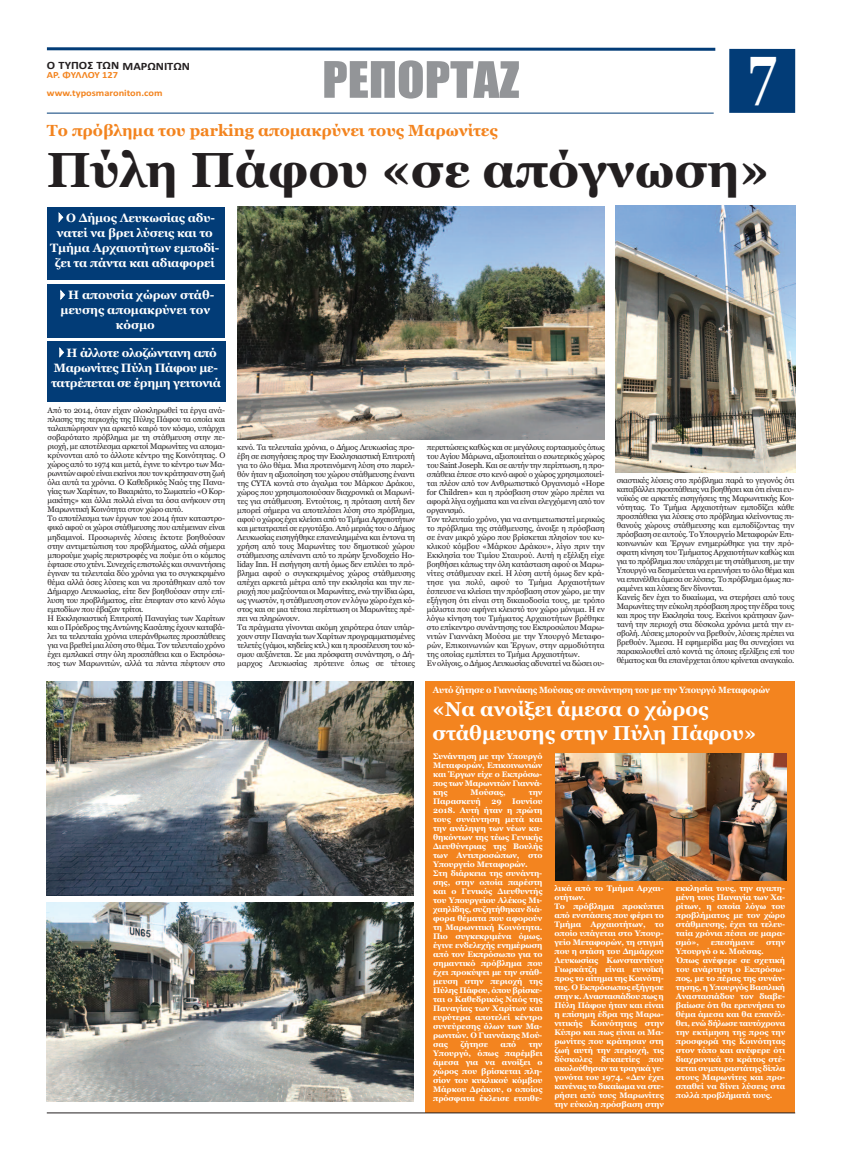
<style>
.page{position:relative;width:842px;height:1160px;background:#fff}
.page>*{position:absolute;margin:0;border:0;box-sizing:border-box;transform-origin:0 0}
.t1{font:700 68.6px "Georgia";color:#fff;scale:.72 1}
.t2{font:700 49px "Georgia";color:#231f20}
.t3{font:46.4px "Impact";color:#939598;scale:1.09 1}
.t4{font:700 20px/24px "Georgia";color:#fff}
.t5{font:700 16px "Georgia";color:#f3841f}
.t6{font:700 12px/15px "Georgia";letter-spacing:-.01em;color:#fff;text-align:center}
.t7{font:700 11.2px "Calibri";color:#231f20;scale:1.11 1}
.t8{font:700 9.4px/17.8px "Calibri";color:#f3841f;scale:1.11 1}
.t9{font:700 9px "Georgia";letter-spacing:-.02em;color:#fff;scale:.95 1}
.t10{font:8px/9px "Georgia";letter-spacing:-.025em;color:#231f20}
.t11{font:700 8px/9px "Georgia";letter-spacing:-.005em;color:#fff;text-align:justify}
</style>
<div class="page">
<div style="left:729px;top:49px;width:66px;height:64px;background:#023c77"></div>
<svg style="left:46px;top:47px;width:670px;height:4px;background:#416c98"></svg>
<hr style="left:47px;top:113px;width:667px;height:1px;background:#023c77">
<img style="left:47px;top:902px;width:367px;height:199px">
<img style="left:47px;top:681px;width:367px;height:214px">
<img style="left:238px;top:206px;width:366px;height:233px">
<div style="left:426px;top:681px;width:369px;height:431px;background:#f3841f"></div>
<div style="left:47px;top:341px;width:178px;height:61px;background:#023c77"></div>
<div style="left:47px;top:284px;width:178px;height:54px;background:#023c77"></div>
<div style="left:47px;top:207px;width:178px;height:72px;background:#023c77"></div>
<hr style="left:47px;top:1112px;width:748px;height:1px;background:#231f20">
<img style="left:555px;top:753px;width:231px;height:127px">
<img style="left:616px;top:205px;width:179px;height:267px">
<h3 class="t7" style="left:47px;top:59px;width:130px">Ο ΤΥΠΟΣ ΤΩΝ ΜΑΡΩΝΙΤΩΝ</h3>
<p class="t8" style="left:47px;top:66px;width:106px">ΑΡ. ΦΥΛΛΟΥ 127 www.typosmaroniton.com</p>
<h3 class="t3" style="left:322px;top:55px;width:182px">ΡΕΠΟΡΤΑΖ</h3>
<h1 class="t1" style="left:748px;top:29px;width:40px">7</h1>
<h3 class="t5" style="left:47px;top:121px;width:452px">Το πρόβλημα του parking απομακρύνει τους Μαρωνίτες</h3>
<h2 class="t2" style="left:47px;top:141px;width:724px">Πύλη Πάφου «σε απόγνωση»</h2>
<h3 class="t6" style="left:50px;top:210px;width:171px">✔Ο Δήμος Λευκωσίας αδυ&shy;νατεί να βρει λύσεις και το<br>Τμήμα Αρχαιοτήτων εμποδί&shy;ζει τα πάντα και αδιαφορεί</h3>
<h3 class="t6" style="left:56px;top:287px;width:159px">✔Η απουσία χώρων στάθ&shy;μευσης απομακρύνει τον κόσμο</h3>
<h3 class="t6" style="left:51px;top:345px;width:171px">✔Η άλλοτε ολοζώντανη από<br>Μαρωνίτες Πύλη Πάφου με&shy;τατρέπεται σε έρημη γειτονιά</h3>
<p class="t10" style="left:48px;top:406px;width:179px">Από το 2014, όταν είχαν ολοκληρωθεί τα έργα ανά&shy;πλασης της περιοχής της Πύλης Πάφου τα οποία και ταλαιπώρησαν για αρκετό καιρό τον κόσμο, υπάρχει σοβαρότατο πρόβλημα με τη στάθμευση στην πε&shy;ριοχή, με αποτέλεσμα αρκετοί Μαρωνίτες να απομα&shy;κρύνονται από το άλλοτε κέντρο της Κοινότητας. Ο χώρος από το 1974 και μετά, έγινε το κέντρο των Μα&shy;ρωνιτών αφού είναι εκείνοι που τον κράτησαν στη ζωή όλα αυτά τα χρόνια. Ο Καθεδρικός Ναός της Πανα&shy;γίας των Χαρίτων, το Βικαριάτο, το Σωματείο «Ο Κορ&shy;μακίτης» και άλλα πολλά είναι τα όσα ανήκουν στη Μαρωνιτική Κοινότητα στον χώρο αυτό.<br>Το αποτέλεσμα των έργων του 2014 ήταν καταστρο&shy;φικό αφού οι χώροι στάθμευσης που απέμειναν είναι μηδαμινοί. Προσωρινές λύσεις έκτοτε βοηθούσαν στην αντιμετώπιση του προβλήματος, αλλά σήμερα μπορούμε χωρίς περιστροφές να πούμε ότι ο κόμπος έφτασε στο χτένι. Συνεχείς επιστολές και συναντήσεις έγιναν τα τελευταία δύο χρόνια για το συγκεκριμένο θέμα αλλά όσες λύσεις και να προτάθηκαν από τον Δήμαρχο Λευκωσίας, είτε δεν βοηθούσαν στην επί&shy;λυση του προβλήματος, είτε έπεφταν στο κενό λόγω εμποδίων που έβαζαν τρίτοι.<br>Η Εκκλησιαστική Επιτροπή Παναγίας των Χαρίτων και ο Πρόεδρος της Αντώνης Κασάπης έχουν καταβά&shy;λει τα τελευταία χρόνια υπεράνθρωπες προσπάθειες για να βρεθεί μια λύση στο θέμα. Τον τελευταίο χρόνο έχει εμπλακεί στην όλη προσπάθεια και ο Εκπρόσω&shy;πος των Μαρωνιτών, αλλά τα πάντα πέφτουν στο</p>
<p class="t10" style="left:237px;top:443px;width:179px">κενό. Τα τελευταία χρόνια, ο Δήμος Λευκωσίας προ&shy;έβη σε εισηγήσεις προς την Εκκλησιαστική Επιτροπή για το όλο θέμα. Μια προτεινόμενη λύση στο παρελ&shy;θόν ήταν η αξιοποίηση του χώρου στάθμευσης έναντι της CYTA κοντά στο άγαλμα του Μάρκου Δράκου, χώρος που χρησιμοποιούσαν διαχρονικά οι Μαρωνί&shy;τες για στάθμευση. Εντούτοις, η πρόταση αυτή δεν μπορεί σήμερα να αποτελέσει λύση στο πρόβλημα, αφού ο χώρος έχει κλείσει από το Τμήμα Αρχαιοτήτων και μετατραπεί σε εργοτάξιο. Από μεριάς του ο Δήμος Λευκωσίας εισηγήθηκε επανειλημμένα και έντονα τη χρήση από τους Μαρωνίτες του δημοτικού χώρου στάθμευσης απέναντι από το πρώην ξενοδοχείο Ho&shy;liday Inn. Η εισήγηση αυτή όμως δεν επιλύει το πρό&shy;βλημα αφού ο συγκεκριμένος χώρος στάθμευσης απέχει αρκετά μέτρα από την εκκλησία και την πε&shy;ριοχή που μαζεύονται οι Μαρωνίτες, ενώ την ίδια ώρα, ως γνωστόν, η στάθμευση στον εν λόγω χώρο έχει κό&shy;στος και σε μια τέτοια περίπτωση οι Μαρωνίτες πρέ&shy;πει να πληρώνουν.<br>Τα πράγματα γίνονται ακόμη χειρότερα όταν υπάρ&shy;χουν στην Παναγία των Χαρίτων προγραμματισμένες τελετές (γάμοι, κηδείες κτλ.) και η προσέλευση του κό&shy;σμου αυξάνεται. Σε μια πρόσφατη συνάντηση, ο Δή&shy;μαρχος Λευκωσίας πρότεινε όπως σε τέτοιες</p>
<p class="t10" style="left:427px;top:443px;width:179px">περιπτώσεις καθώς και σε μεγάλους εορτασμούς όπως του Αγίου Μάρωνα, αξιοποιείται ο εσωτερικός χώρος του Saint Joseph. Και σε αυτήν την περίπτωση, η προ&shy;σπάθεια έπεσε στο κενό αφού ο χώρος χρησιμοποιεί&shy;ται πλέον από τον Ανθρωπιστικό Οργανισμό «Hope for Children» και η πρόσβαση στον χώρο πρέπει να αφορά λίγα οχήματα και να είναι ελεγχόμενη από τον οργανισμό.<br>Τον τελευταίο χρόνο, για να αντιμετωπιστεί μερικώς το πρόβλημα της στάθμευσης, άνοιξε η πρόσβαση σε έναν μικρό χώρο που βρίσκεται πλησίον του κυ&shy;κλικού κόμβου «Μάρκου Δράκου», λίγο πριν την Εκκλησία του Τιμίου Σταυρού. Αυτή η εξέλιξη είχε βοηθήσει κάπως την όλη κατάσταση αφού οι Μαρω&shy;νίτες στάθμευαν εκεί. Η λύση αυτή όμως δεν κρά&shy;τησε για πολύ, αφού το Τμήμα Αρχαιοτήτων έσπευσε να κλείσει την πρόσβαση στον χώρο, με την εξήγηση ότι είναι στη δικαιοδοσία τους, με τρόπο μάλιστα που αφήνει κλειστό τον χώρο μόνιμα. Η εν λόγω κίνηση του Τμήματος Αρχαιοτήτων βρέθηκε στο επίκεντρο συνάντησης του Εκπροσώπου Μαρω&shy;νιτών Γιαννάκη Μούσα με την Υπουργό Μεταφο&shy;ρών, Επικοινωνιών και Έργων, στην αρμοδιότητα της οποίας εμπίπτει το Τμήμα Αρχαιοτήτων.<br>Εν ολίγοις, ο Δήμος Λευκωσίας αδυνατεί να δώσει ου-</p>
<p class="t10" style="left:617px;top:476px;width:179px">σιαστικές λύσεις στο πρόβλημα παρά το γεγονός ότι καταβάλλει προσπάθειες να βοηθήσει και ότι είναι ευ&shy;νοϊκός σε αρκετές εισηγήσεις της Μαρωνιτικής Κοι&shy;νότητας. Το Τμήμα Αρχαιοτήτων εμποδίζει κάθε προσπάθεια για λύσεις στο πρόβλημα κλείνοντας πι&shy;θανούς χώρους στάθμευσης και εμποδίζοντας την πρόσβαση σε αυτούς. Το Υπουργείο Μεταφορών Επι&shy;κοινωνιών και Έργων ενημερώθηκε για την πρό&shy;σφατη κίνηση του Τμήματος Αρχαιοτήτων καθώς και για το πρόβλημα που υπάρχει με τη στάθμευση, με την Υπουργό να δεσμεύεται να ερευνήσει το όλο θέμα και να επανέλθει άμεσα σε λύσεις. Το πρόβλημα όμως πα&shy;ραμένει και λύσεις δεν δίνονται.<br>Κανείς δεν έχει το δικαίωμα, να στερήσει από τους Μαρωνίτες την εύκολη πρόσβαση προς την έδρα τους και προς την Εκκλησία τους. Εκείνοι κράτησαν ζων&shy;τανή την περιοχή στα δύσκολα χρόνια μετά την ει&shy;σβολή. Λύσεις μπορούν να βρεθούν, λύσεις πρέπει να βρεθούν. Άμεσα. Η εφημερίδα μας θα συνεχίσει να παρακολουθεί από κοντά τις όποιες εξελίξεις επί του θέματος και θα επανέρχεται όπου κρίνεται αναγκαίο.</p>
<p class="t9" style="left:433px;top:684px;width:356px">Αυτό ζήτησε ο Γιαννάκης Μούσας σε συνάντηση του με την Υπουργό Μεταφορών</p>
<h3 class="t4" style="left:433px;top:697px;width:325px">«Να ανοίξει άμεσα ο χώρος στάθμευσης στην Πύλη Πάφου»</h3>
<p class="t11" style="left:433px;top:751px;width:111px">Συνάντηση με την Υπουργό Μεταφορών, Επικοινωνιών και Έργων είχε ο Εκπρόσω&shy;πος των Μαρωνιτών Γιαννά&shy;κης</p>
<p class="t11" style="left:470px;top:787px;width:37px">Μούσας,</p>
<p class="t11" style="left:529px;top:787px;width:15px">την</p>
<p class="t11" style="left:433px;top:796px;width:49px">Παρασκευή</p>
<p class="t11" style="left:491px;top:796px;width:12px">29</p>
<p class="t11" style="left:433px;top:796px;width:111px;text-align:left;text-indent:79px">Ιουνίου<br>2018. Αυτή ήταν η πρώτη τους συνάντηση μετά και την ανάληψη των νέων κα&shy;θηκόντων της τέως Γενικής<br>Διευθύντριας της Βουλής των Αντιπροσώπων, στο<br>Υπουργείο Μεταφορών.<br>Στη διάρκεια της συνάντη&shy;σης, στην οποία παρέστη και ο Γενικός Διευθυντής του Υπουργείου Αλέκος Μι&shy;χαηλίδης, συζητήθηκαν διά&shy;φορα θέματα που αφορούν τη Μαρωνιτική Κοινότητα.<br>Πιο συγκεκριμένα όμως, έγινε ενδελεχής ενημέρωση από τον Εκπρόσωπο για το σημαντικό πρόβλημα που έχει προκύψει με την στάθ&shy;μευση στην περιοχή της<br>Πύλης Πάφου, όπου βρίσκε&shy;ται ο Καθεδρικός Ναός της<br>Παναγίας των Χαρίτων και ευρύτερα αποτελεί κέντρο συνεύρεσης όλων των Μα&shy;ρωνιτών. Ο Γιαννάκης Μού&shy;σας</p>
<p class="t11" style="left:460px;top:1039px;width:29px">ζήτησε</p>
<p class="t11" style="left:501px;top:1039px;width:17px">από</p>
<p class="t11" style="left:433px;top:1039px;width:111px;text-indent:96px">την Υπουργό, όπως παρέμβει άμεσα για να ανοίξει ο χώρος που βρίσκεται πλη&shy;σίον του κυκλικού κόμβου Μάρκου Δράκου, ο οποίος πρόσφατα έκλεισε ετσιθε-</p>
<p class="t11" style="left:554px;top:883px;width:111px;text-align:left">λικά από το Τμήμα Αρχαι&shy;οτήτων.<br>Το πρόβλημα προκύπτει από ενστάσεις που φέρει το<br>Τμήμα Αρχαιοτήτων, το οποίο υπάγεται στο Υπουρ&shy;γείο Μεταφορών, τη στιγμή που η στάση του Δημάρχου<br>Λευκωσίας Κωνσταντίνου<br>Γιωρκάτζη είναι ευνοϊκή προς το αίτημα της Κοινότη&shy;τας. Ο Εκπρόσωπος εξήγησε στην κ. Αναστασιάδου πως η<br>Πύλη Πάφου ήταν και είναι η επίσημη έδρα της Μαρω&shy;νιτικής Κοινότητας στην<br>Κύπρο και πως είναι οι Μα&shy;ρωνίτες που κράτησαν στη ζωή αυτή την περιοχή, τις δύσκολες δεκαετίες που ακολούθησαν τα τραγικά γε&shy;γονότα του 1974. «Δεν έχει κανένας το δικαίωμα να στε&shy;ρήσει από τους Μαρωνίτες την εύκολη πρόσβαση στην</p>
<p class="t11" style="left:676px;top:883px;width:111px">εκκλησία τους, την αγαπη&shy;μένη τους Παναγία των Χα&shy;ρίτων, η οποία λόγω του προβλήματος με τον χώρο στάθμευσης, έχει τα τελευ&shy;ταία χρόνια πέσει σε μαρα&shy;σμό»,</p>
<p class="t11" style="left:711px;top:937px;width:45px">επεσήμανε</p>
<p class="t11" style="left:766px;top:937px;width:20px">στην</p>
<p class="t11" style="left:676px;top:946px;width:111px;text-align:left">Υπουργό ο κ. Μούσας.<br>Όπως ανέφερε σε σχετική του ανάρτηση ο Εκπρόσω&shy;πος, με το πέρας της συνάν&shy;τησης, η Υπουργός Βασιλική<br>Αναστασιάδου τον διαβε&shy;βαίωσε ότι θα ερευνήσει το θέμα άμεσα και θα επανέλ&shy;θει, ενώ δήλωσε ταυτόχρονα την εκτίμηση της προς την προσφορά της Κοινότητας στον τόπο και ανέφερε ότι διαχρονικά το κράτος στέ&shy;κεται συμπαραστάτης δίπλα στους Μαρωνίτες και προ&shy;σπαθεί να δίνει λύσεις στα πολλά προβλήματά τους.</p>
</div>
